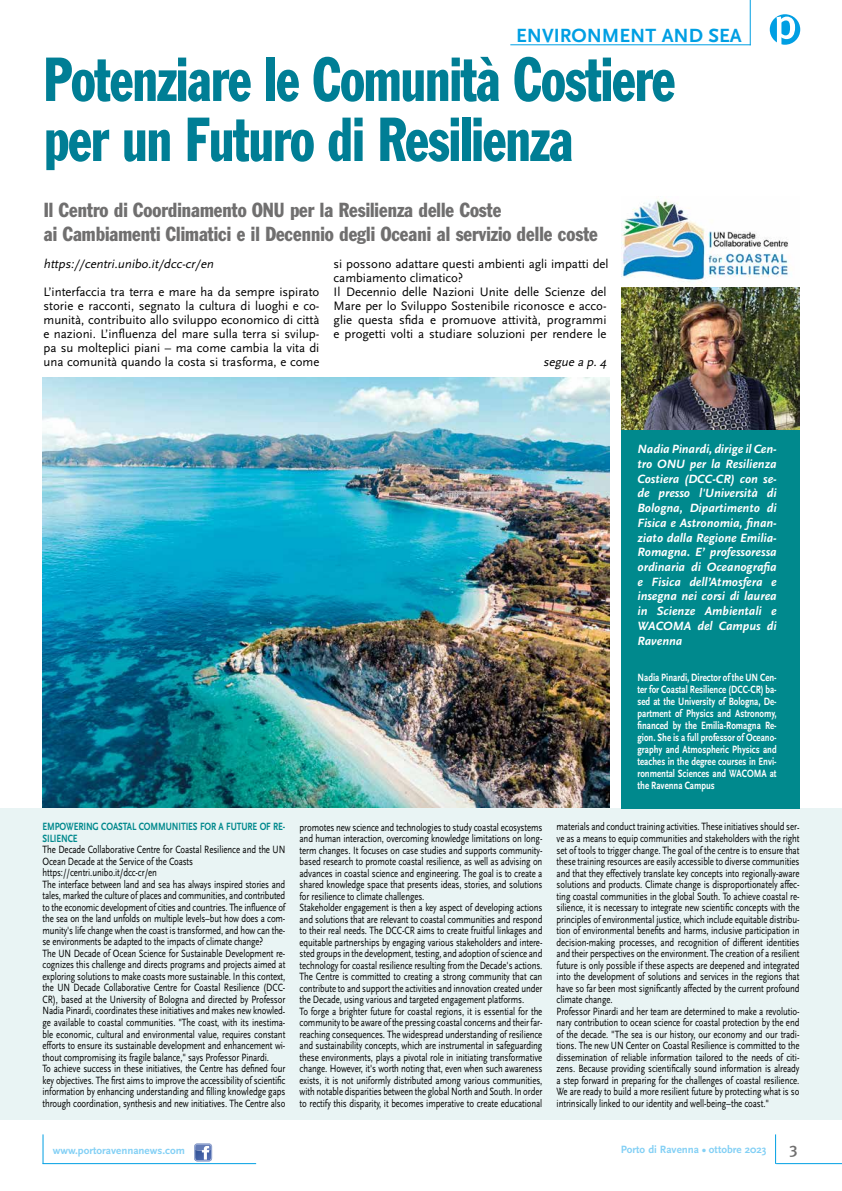
<style>
.page{position:relative;width:842px;height:1191px;background:#fff}
.page>*{position:absolute;margin:0;border:0;box-sizing:border-box;transform-origin:0 0}
.t1{font:condensed 60.9px/60px "Franklin Gothic";letter-spacing:-.015em;color:#007e95;scale:.83 1}
.t2{font:condensed 20px/24px "Franklin Gothic";color:#706f6f;scale:.93 1}
.t3{font:700 20px "Scala Sans";color:#009fe3}
.t4{font:500 16px "Meta Plus";color:#706f6f}
.t5{font:12.8px/14px "Scala Sans";color:#000;text-align:justify}
.t6{font:italic 12.8px "Scala Sans";color:#000}
.t7{font:italic 700 12.5px/14.7px "Scala Sans";color:#fff;text-align:justify}
.t8{font:11px/11.5px "Scala Sans";letter-spacing:-.01em;color:#000;scale:.8 1}
.t9{font:700 11px/12px "Scala Sans";color:#fff;text-align:justify;scale:.8 1}
.t10{font:700 11px/11.5px "Scala Sans";letter-spacing:-.01em;color:#00898d;scale:.8 1}
.t11{font:700 11px "Scala Sans";color:#83d0f5}
</style>
<div class="page">
<hr style="left:776px;top:1163px;width:66px;height:1px;background:#009fe3">
<svg style="left:775px;top:1134px;width:1px;height:29px"></svg>
<hr style="left:43px;top:1163px;width:213px;height:1px;background:#009fe3">
<svg style="left:194px;top:1143px;width:18px;height:18px"></svg>
<div style="left:770px;top:14px;width:30px;height:31px;background:#009fe3;border-radius:50%"></div>
<svg style="left:776px;top:16px;width:19px;height:29px"></svg>
<img style="left:43px;top:377px;width:566px;height:432px">
<div style="left:0;top:809px;width:842px;height:311px;background:#e9f4f4"></div>
<svg style="left:43px;top:1134px;width:1px;height:29px"></svg>
<div style="left:621px;top:286px;width:178px;height:523px;background:#00898d"></div>
<img style="left:621px;top:199px;width:178px;height:231px">
<hr style="left:750px;top:0;width:1px;height:45px;background:#009fe3">
<hr style="left:510px;top:44px;width:241px;height:1px;background:#009fe3">
<h2 class="t3" style="left:516px;top:24px;width:227px">ENVIRONMENT AND SEA</h2>
<h1 class="t1" style="left:44px;top:48px;width:762px">Potenziare le Comunità Costiere per un Futuro di Resilienza</h1>
<h2 class="t2" style="left:44px;top:197px;width:597px">Il Centro di Coordinamento ONU per la Resilienza delle Coste<br>ai Cambiamenti Climatici e il Decennio degli Oceani al servizio delle coste</h2>
<p class="t6" style="left:44px;top:257px;width:174px">https://centri.unibo.it/dcc-cr/en</p>
<p class="t5" style="left:44px;top:285px;width:277px">L’interfaccia tra terra e mare ha da sempre ispirato storie e racconti, segnato la cultura di luoghi e co&shy;munità, contribuito allo sviluppo economico di città e nazioni. L’influenza del mare sulla terra si svilup&shy;pa su molteplici piani – ma come cambia la vita di una comunità quando la costa si trasforma, e come</p>
<p class="t5" style="left:334px;top:257px;width:276px;text-align:left">si possono adattare questi ambienti agli impatti del cambiamento climatico?<br>Il Decennio delle Nazioni Unite delle Scienze del Mare per lo Sviluppo Sostenibile riconosce e acco&shy;glie questa sfida e promuove attività, programmi e progetti volti a studiare soluzioni per rendere le</p>
<p class="t6" style="left:543px;top:355px;width:67px">segue a p.4</p>
<p class="t7" style="left:637px;top:442px;width:141px">Nadia Pinardi, dirige il Cen&shy;tro ONU per la Resilienza Costiera (DCC-CR) con se&shy;de presso l'Università di Bologna, Dipartimento di Fisica e Astronomia, finan&shy;ziato dalla Regione Emilia-Romagna. E’ professoressa ordinaria di Oceanografia e Fisica dell’Atmosfera e insegna nei corsi di laurea in Scienze Ambientali e WACOMA del Campus di Ravenna</p>
<p class="t10" style="left:43px;top:821px;width:305px">EMPOWERING COASTAL COMMUNITIES FOR A FUTURE OF RE-<br>SILIENCE</p>
<p class="t8" style="left:43px;top:844px;width:305px">The Decade Collaborative Centre for Coastal Resilience and the UN Ocean Decade at the Service of the Coasts https://centri.unibo.it/dcc-cr/en<br>The interface between land and sea has always inspired stories and tales, marked the culture of places and communities, and contributed to the economic development of cities and countries. The influence of the sea on the land unfolds on multiple levels–but how does a com&shy;munity's life change when the coast is transformed, and how can the&shy;se environments be adapted to the impacts of climate change?<br>The UN Decade of Ocean Science for Sustainable Development re&shy;cognizes this challenge and directs programs and projects aimed at exploring solutions to make coasts more sustainable. In this context, the UN Decade Collaborative Centre for Coastal Resilience (DCC-CR), based at the University of Bologna and directed by Professor Nadia Pinardi, coordinates these initiatives and makes new knowled&shy;ge available to coastal communities. "The coast, with its inestima&shy;ble economic, cultural and environmental value, requires constant efforts to ensure its sustainable development and enhancement wi&shy;thout compromising its fragile balance," says Professor Pinardi.<br>To achieve success in these initiatives, the Centre has defined four key objectives. The first aims to improve the accessibility of scientific information by enhancing understanding and filling knowledge gaps through coordination, synthesis and new initiatives. The Centre also</p>
<p class="t9" style="left:637px;top:671px;width:175px">Nadia Pinardi, Director of the UN Cen&shy;ter for Coastal Resilience (DCC-CR) ba&shy;sed at the University of Bologna, De&shy;partment of Physics and Astronomy, financed by the Emilia-Romagna Re&shy;gion. She is a full professor of Oceano&shy;graphy and Atmospheric Physics and teaches in the degree courses in Envi&shy;ronmental Sciences and WACOMA at the Ravenna Campus</p>
<p class="t8" style="left:300px;top:821px;width:305px">promotes new science and technologies to study coastal ecosystems and human interaction, overcoming knowledge limitations on long&shy;term changes. It focuses on case studies and supports community&shy;based research to promote coastal resilience, as well as advising on advances in coastal science and engineering. The goal is to create a shared knowledge space that presents ideas, stories, and solutions for resilience to climate challenges.<br>Stakeholder engagement is then a key aspect of developing actions and solutions that are relevant to coastal communities and respond to their real needs. The DCC-CR aims to create fruitful linkages and equitable partnerships by engaging various stakeholders and intere&shy;sted groups in the development, testing, and adoption of science and technology for coastal resilience resulting from the Decade's actions.<br>The Centre is committed to creating a strong community that can contribute to and support the activities and innovation created under the Decade, using various and targeted engagement platforms.<br>To forge a brighter future for coastal regions, it is essential for the community to be aware of the pressing coastal concerns and their far&shy;reaching consequences. The widespread understanding of resilience and sustainability concepts, which are instrumental in safeguarding these environments, plays a pivotal role in initiating transformative change. However, it's worth noting that, even when such awareness exists, it is not uniformly distributed among various communities, with notable disparities between the global North and South. In order to rectify this disparity, it becomes imperative to create educational</p>
<p class="t8" style="left:557px;top:821px;width:305px">materials and conduct training activities. These initiatives should ser&shy;ve as a means to equip communities and stakeholders with the right set of tools to trigger change. The goal of the centre is to ensure that these training resources are easily accessible to diverse communities and that they effectively translate key concepts into regionally-aware solutions and products. Climate change is disproportionately affec&shy;ting coastal communities in the global South. To achieve coastal re&shy;silience, it is necessary to integrate new scientific concepts with the principles of environmental justice, which include equitable distribu&shy;tion of environmental benefits and harms, inclusive participation in decision-making processes, and recognition of different identities and their perspectives on the environment. The creation of a resilient future is only possible if these aspects are deepened and integrated into the development of solutions and services in the regions that have so far been most significantly affected by the current profound climate change.<br>Professor Pinardi and her team are determined to make a revolutio&shy;nary contribution to ocean science for coastal protection by the end of the decade. "The sea is our history, our economy and our tradi&shy;tions. The new UN Center on Coastal Resilience is committed to the dissemination of reliable information tailored to the needs of citi&shy;zens. Because providing scientifically sound information is already a step forward in preparing for the challenges of coastal resilience.<br>We are ready to build a more resilient future by protecting what is so intrinsically linked to our identity and well-being–the coast."</p>
<p class="t11" style="left:53px;top:1144px;width:134px">www.portoravennanews.com</p>
<p class="t11" style="left:621px;top:1143px;width:147px">Porto di Ravenna • ottobre 2023</p>
<h3 class="t4" style="left:789px;top:1139px;width:10px">3</h3>
</div>
